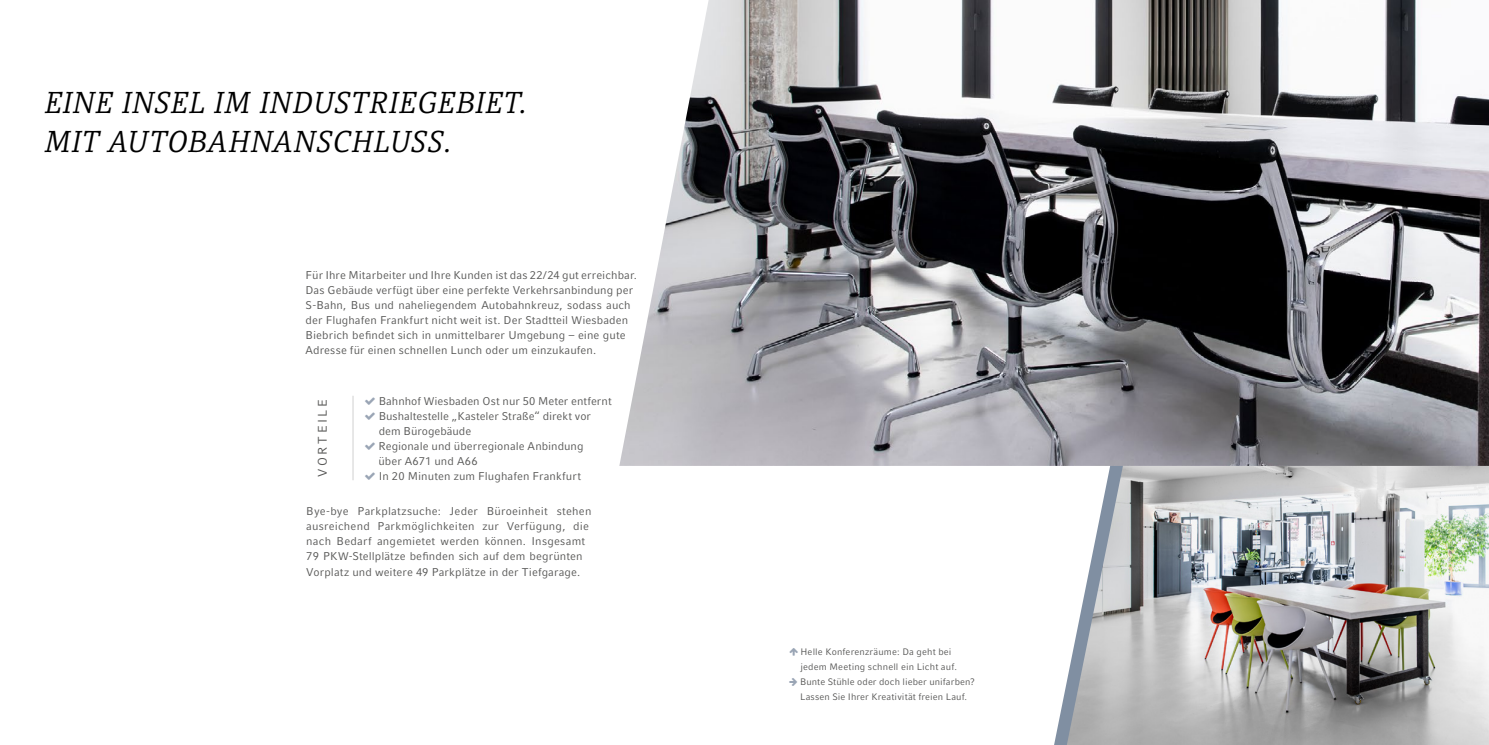
<style>
.page{position:relative;width:1489px;height:745px;background:#fff}
.page>*{position:absolute;margin:0;border:0;box-sizing:border-box;transform-origin:0 0}
.t1{font:italic 30px/39px "Compatil Letter LT Pro";letter-spacing:.01em;color:#000}
.t2{font:12.5px "Compatil Fact LT Pro";letter-spacing:.205em;color:#575756}
.t3{font:11.25px/15px "Compatil Fact LT Pro";letter-spacing:.01em;color:#575756}
.t4{font:9.38px/15px "Compatil Fact LT Pro";letter-spacing:.015em;color:#575756}
</style>
<div class="page">
<img style="left:1131px;top:465px;width:357px;height:279px">
<hr style="left:352px;top:395px;width:1px;height:85px;background:#dadada">
<svg style="left:1002px;top:465px;width:129px;height:279px"></svg>
<img style="left:728px;top:0;width:760px;height:465px">
<svg style="left:619px;top:0;width:109px;height:466px"></svg>
<p class="t1" style="left:45px;top:83px;width:485px">EINE INSEL IM INDUSTRIEGEBIET.<br>MIT AUTOBAHNANSCHLUSS.</p>
<p class="t3" style="left:305px;top:267px;width:333px">Für Ihre Mitarbeiter und Ihre Kunden ist das 22/24 gut erreichbar.<br>Das Gebäude verfügt über eine perfekte Verkehrsanbindung per S-Bahn, Bus und naheliegendem Autobahnkreuz, sodass auch der Flughafen Frankfurt nicht weit ist. Der Stadtteil Wiesbaden Biebrich befindet sich in unmittelbarer Umgebung – eine gute Adresse für einen schnellen Lunch oder um einzukaufen.</p>
<p class="t2" style="left:315px;top:476px;width:79px;rotate:-90deg">VORTEILE</p>
<p class="t3" style="left:378px;top:393px;width:234px">Bahnhof Wiesbaden Ost nur 50 Meter entfernt Bushaltestelle „Kasteler Straße“ direkt vor dem Bürogebäude<br>Regionale und überregionale Anbindung<br>über A671 und A66<br>In 20 Minuten zum Flughafen Frankfurt</p>
<p class="t3" style="left:306px;top:503px;width:286px">Bye-bye Parkplatzsuche: Jeder Büroeinheit stehen ausreichend Parkmöglichkeiten zur Verfügung, die nach Bedarf angemietet werden können. Insgesamt 79 PKW-Stellplätze befinden sich auf dem begrünten Vorplatz und weitere 49 Parkplätze in der Tiefgarage.</p>
<p class="t4" style="left:800px;top:643px;width:176px">Helle Konferenzräume: Da geht bei jedem Meeting schnell ein Licht auf.<br>Bunte Stühle oder doch lieber unifarben?<br>Lassen Sie Ihrer Kreativität freien Lauf.</p>
</div>
